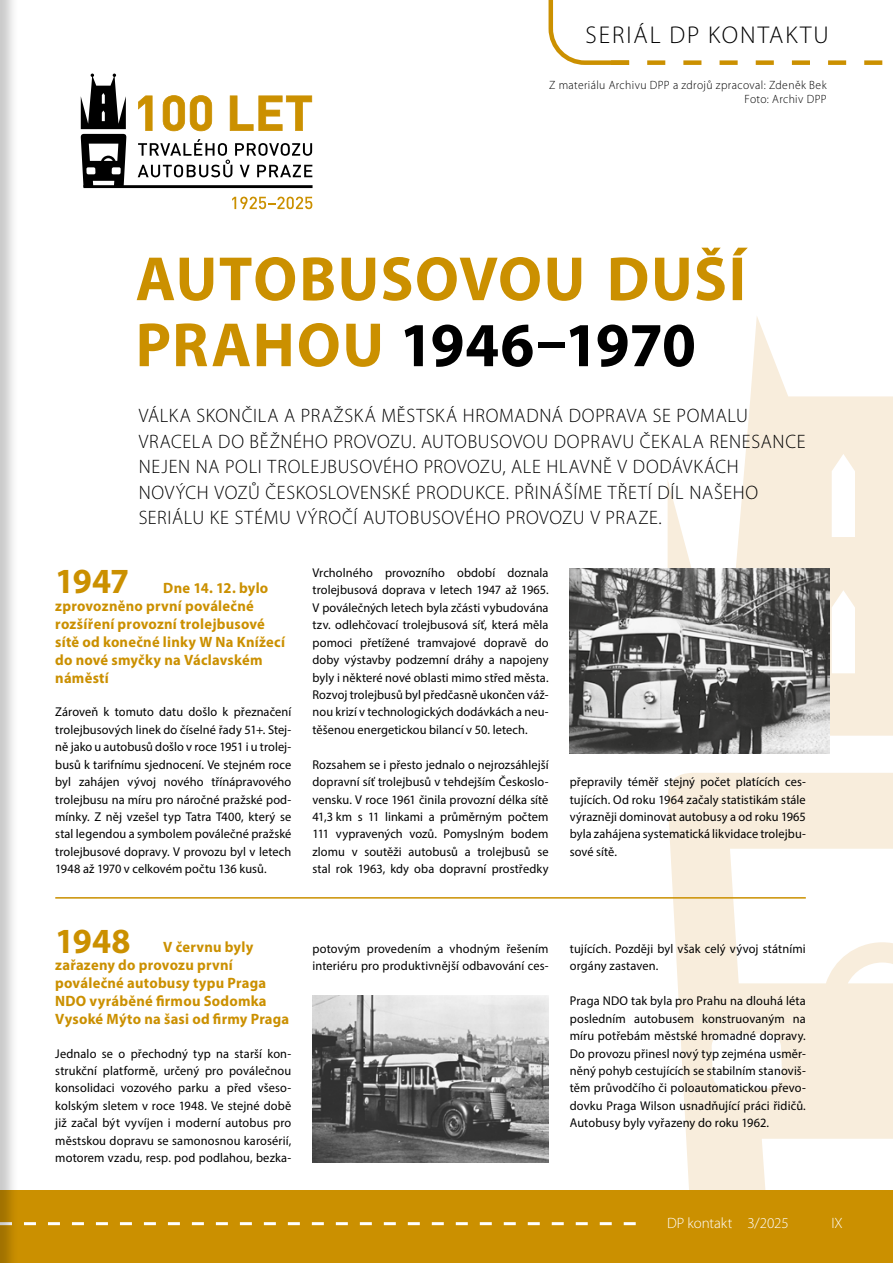
<style>
.page{position:relative;width:893px;height:1263px;background:#fff}
.page>*{position:absolute;margin:0;border:0;box-sizing:border-box;transform-origin:0 0}
.t1{font:700 63px/66px "Myriad Pro";letter-spacing:.02em;color:#cb9000}
.t2{font:700 35.4px "Myriad Pro";letter-spacing:-.01em;color:#cb9000}
.t3{font:300 24.3px "Myriad Pro";letter-spacing:.08em;color:#000}
.t4{font:300 19.5px/25.5px "Myriad Pro";letter-spacing:.035em;color:#000}
.t5{font:700 15px/18px "Myriad Pro";letter-spacing:.015em;color:#cb9000}
.t6{font:300 15px "Myriad Pro";color:#fff}
.t7{font:12.75px/17.4px "Myriad Pro";letter-spacing:.01em;color:#000;text-align:justify}
.t8{font:300 12px/13.5px "Myriad Pro";letter-spacing:.035em;color:#000;text-align:right}
.s1{color:#000}
</style>
<div class="page">
<svg style="left:668px;top:317px;width:225px;height:419px;fill:#f8eddc"></svg>
<svg style="left:668px;top:773px;width:225px;height:417px;fill:#f8eddc"></svg>
<div style="left:0;top:1191px;width:893px;height:72px;background:#cb9000"></div>
<svg style="left:119px;top:1222px;width:517px;height:3px"></svg>
<svg style="left:548px;top:0;width:335px;height:65px"></svg>
<svg style="left:232px;top:197px;width:80px;height:12px"></svg>
<svg style="left:138px;top:139px;width:174px;height:38px"></svg>
<svg style="left:138px;top:95px;width:15px;height:36px"></svg>
<svg style="left:163px;top:95px;width:49px;height:36px"></svg>
<svg style="left:230px;top:95px;width:82px;height:36px"></svg>
<svg style="left:110px;top:74px;width:16px;height:111px"></svg>
<hr style="left:83px;top:185px;width:230px;height:3px;background:#000">
<img style="left:570px;top:568px;width:259px;height:186px">
<hr style="left:55px;top:897px;width:751px;height:2px;background:#cb9000">
<img style="left:313px;top:995px;width:236px;height:167px">
<div style="left:0;top:0;width:110px;height:1263px;background:#000;opacity:.24"></div>
<h3 class="t3" style="left:586px;top:21px;width:245px">SERIÁL DP KONTAKTU</h3>
<p class="t8" style="left:549px;top:79px;width:279px">Z materiálu Archivu DPP a zdrojů zpracoval: Zdeněk Bek<br>Foto: Archiv DPP</p>
<h1 class="t1" style="left:136px;top:244px;width:612px">AUTOBUSOVOU DUŠÍ<br>PRAHOU <span class="s1">1946–1970</span></h1>
<p class="t4" style="left:139px;top:403px;width:668px">VÁLKA SKONČILA A PRAŽSKÁ MĚSTSKÁ HROMADNÁ DOPRAVA SE POMALU VRACELA DO BĚŽNÉHO PROVOZU. AUTOBUSOVOU DOPRAVU ČEKALA RENESANCE NEJEN NA POLI TROLEJBUSOVÉHO PROVOZU, ALE HLAVNĚ V DODÁVKÁCH NOVÝCH VOZŮ ČESKOSLOVENSKÉ PRODUKCE. PŘINÁŠÍME TŘETÍ DÍL NAŠEHO SERIÁLU KE STÉMU VÝROČÍ AUTOBUSOVÉHO PROVOZU V PRAZE.</p>
<h2 class="t2" style="left:55px;top:558px;width:76px">1947</h2>
<p class="t5" style="left:55px;top:578px;width:231px;text-indent:108px">Dne 14. 12. bylo zprovozněno první poválečné rozšíření provozní trolejbusové sítě od konečné linky W Na Knížecí do nové smyčky na Václavském náměstí</p>
<p class="t7" style="left:55px;top:703px;width:238px">Zároveň k tomuto datu došlo k přeznačení trolejbusových linek do číselné řady 51+. Stej&shy;ně jako u autobusů došlo v roce 1951 i u trolej&shy;busů k tarifnímu sjednocení. Ve stejném roce byl zahájen vývoj nového třínápravového trolejbusu na míru pro náročné pražské pod&shy;mínky. Z něj vzešel typ Tatra T400, který se stal legendou a symbolem poválečné pražské trolejbusové dopravy. V provozu byl v letech 1948 až 1970 v celkovém počtu 136 kusů.</p>
<p class="t7" style="left:313px;top:564px;width:238px">Vrcholného provozního období doznala trolejbusová doprava v letech 1947 až 1965.<br>V poválečných letech byla zčásti vybudována tzv. odlehčovací trolejbusová síť, která měla pomoci přetížené tramvajové dopravě do doby výstavby podzemní dráhy a napojeny byly i některé nové oblasti mimo střed města.<br>Rozvoj trolejbusů byl předčasně ukončen váž&shy;nou krizí v technologických dodávkách a neu&shy;těšenou energetickou bilancí v 50. letech.</p>
<p class="t7" style="left:313px;top:755px;width:238px">Rozsahem se i přesto jednalo o nejrozsáhlejší dopravní síť trolejbusů v tehdejším Českoslo&shy;vensku. V roce 1961 činila provozní délka sítě 41,3 km s 11 linkami a průměrným počtem 111 vypravených vozů. Pomyslným bodem zlomu v soutěži autobusů a trolejbusů se stal rok 1963, kdy oba dopravní prostředky</p>
<p class="t7" style="left:570px;top:773px;width:237px">přepravily téměř stejný počet platících ces&shy;tujících. Od roku 1964 začaly statistikám stále výrazněji dominovat autobusy a od roku 1965 byla zahájena systematická likvidace trolejbu&shy;sové sítě.</p>
<h2 class="t2" style="left:55px;top:917px;width:77px">1948</h2>
<p class="t5" style="left:55px;top:938px;width:236px;text-indent:108px">V červnu byly zařazeny do provozu první poválečné autobusy typu Praga<br>NDO vyráběné firmou Sodomka<br>Vysoké Mýto na šasi od firmy Praga</p>
<p class="t7" style="left:55px;top:1044px;width:238px">Jednalo se o přechodný typ na starší kon&shy;strukční platformě, určený pro poválečnou konsolidaci vozového parku a před všeso&shy;kolským sletem v roce 1948. Ve stejné době již začal být vyvíjen i moderní autobus pro městskou dopravu se samonosnou karosérií, motorem vzadu, resp. pod podlahou, bezka-</p>
<p class="t7" style="left:313px;top:940px;width:237px">potovým provedením a vhodným řešením interiéru pro produktivnější odbavování ces-</p>
<p class="t7" style="left:570px;top:940px;width:237px">tujících. Později byl však celý vývoj státními orgány zastaven.</p>
<p class="t7" style="left:570px;top:992px;width:238px">Praga NDO tak byla pro Prahu na dlouhá léta posledním autobusem konstruovaným na míru potřebám městské hromadné dopravy.<br>Do provozu přinesl nový typ zejména usměr&shy;něný pohyb cestujících se stabilním stanoviš&shy;těm průvodčího či poloautomatickou převo&shy;dovku Praga Wilson usnadňující práci řidičů.<br>Autobusy byly vyřazeny do roku 1962.</p>
<p class="t6" style="left:667px;top:1215px;width:123px">DP kontakt 3/2025</p>
<p class="t6" style="left:831px;top:1215px;width:13px">IX</p>
</div>
